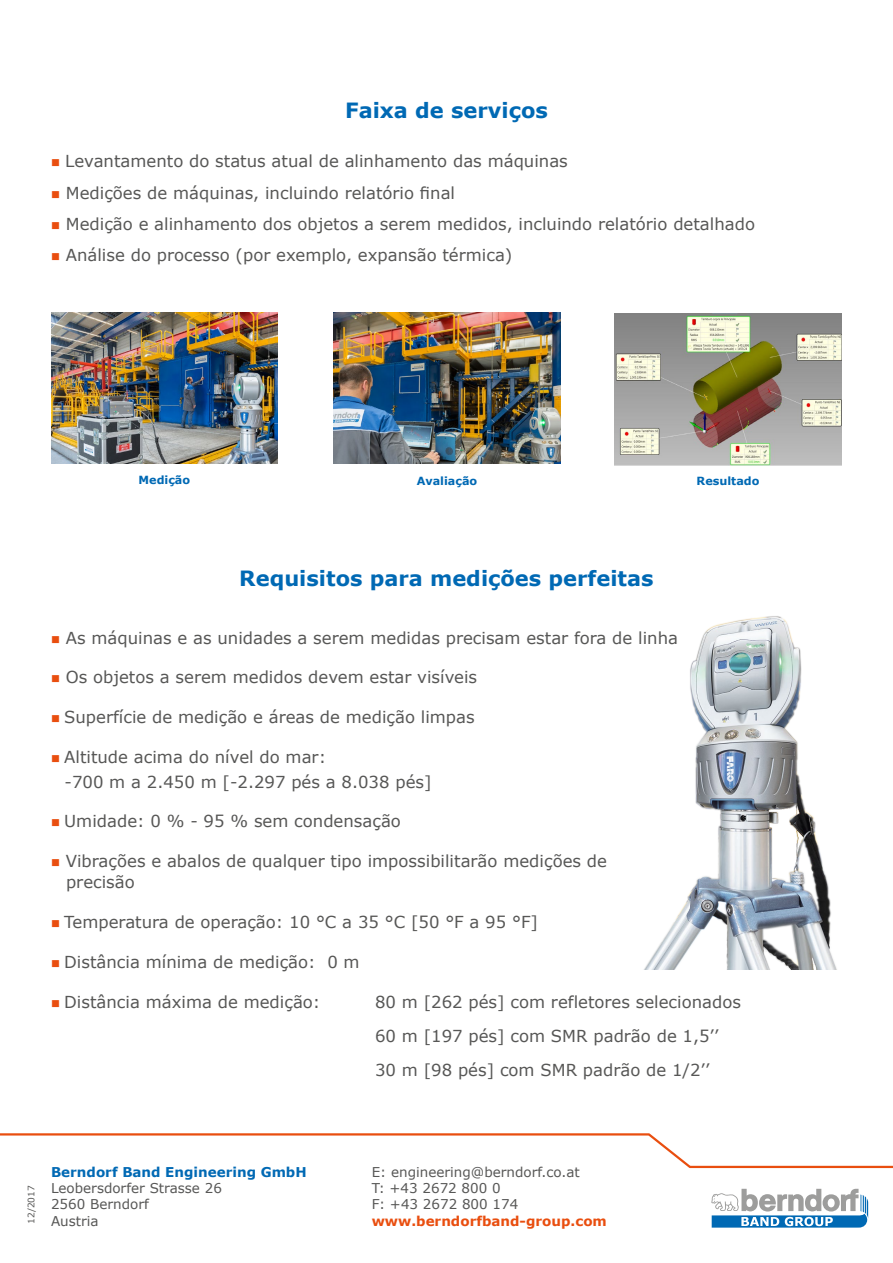
<style>
.page{position:relative;width:893px;height:1263px;background:#fff}
.page>*{position:absolute;margin:0;border:0;box-sizing:border-box;transform-origin:0 0}
.t1{font:700 21px "Verdana";color:#0069b4}
.t2{font:16.5px/34.3px "Verdana";color:#575756}
.t3{font:13.5px/16.2px "Verdana";color:#575756}
.t4{font:700 13.5px "Verdana";color:#0069b4}
.t5{font:700 13.5px "Verdana";color:#e94e0f}
.t6{font:700 11.25px "Verdana";color:#0069b4}
.t7{font:9px "Verdana";color:#575756}
.s1{color:#e94e0f}
</style>
<div class="page">
<svg style="left:0;top:1133px;width:893px;height:36px"></svg>
<svg style="left:711px;top:1189px;width:157px;height:38px"></svg>
<img style="left:51px;top:312px;width:227px;height:152px">
<img style="left:334px;top:312px;width:227px;height:151px">
<img style="left:615px;top:313px;width:227px;height:152px">
<img style="left:644px;top:616px;width:193px;height:353px">
<p class="t1" style="left:345px;top:96px;width:204px">Faixa de serviços</p>
<p class="t2" style="left:51px;top:144px;width:518px"><span class="s1">■</span> Levantamento do status atual de alinhamento das máquinas</p>
<p class="t2" style="left:51px;top:175px;width:406px"><span class="s1">■</span> Medições de máquinas, incluindo relatório final</p>
<p class="t2" style="left:51px;top:207px;width:705px"><span class="s1">■</span> Medição e alinhamento dos objetos a serem medidos, incluindo relatório detalhado</p>
<p class="t2" style="left:51px;top:238px;width:463px"><span class="s1">■</span> Análise do processo (por exemplo, expansão térmica)</p>
<p class="t6" style="left:139px;top:472px;width:53px">Medição</p>
<p class="t6" style="left:417px;top:472px;width:62px">Avaliação</p>
<p class="t6" style="left:697px;top:473px;width:64px">Resultado</p>
<p class="t1" style="left:239px;top:563px;width:416px">Requisitos para medições perfeitas</p>
<p class="t2" style="left:51px;top:620px;width:628px"><span class="s1">■</span> As máquinas e as unidades a serem medidas precisam estar fora de linha</p>
<p class="t2" style="left:51px;top:660px;width:428px"><span class="s1">■</span> Os objetos a serem medidos devem estar visíveis</p>
<p class="t2" style="left:51px;top:700px;width:425px"><span class="s1">■</span> Superfície de medição e áreas de medição limpas</p>
<p class="t2" style="left:65px;top:744px;width:369px;line-height:24.8px;text-indent:-14px"><span class="s1">■</span> Altitude acima do nível do mar:<br>-700 m a 2.450 m [-2.297 pés a 8.038 pés]</p>
<p class="t2" style="left:51px;top:804px;width:351px"><span class="s1">■</span> Umidade: 0 % - 95 % sem condensação</p>
<p class="t2" style="left:66px;top:850px;width:542px;line-height:21px;text-indent:-15px"><span class="s1">■</span> Vibrações e abalos de qualquer tipo impossibilitarão medições de precisão</p>
<p class="t2" style="left:51px;top:905px;width:488px"><span class="s1">■</span> Temperatura de operação: 10 °C a 35 °C [50 °F a 95 °F]</p>
<p class="t2" style="left:51px;top:944px;width:310px"><span class="s1">■</span> Distância mínima de medição: 0 m</p>
<p class="t2" style="left:51px;top:984px;width:271px"><span class="s1">■</span> Distância máxima de medição:</p>
<p class="t2" style="left:375px;top:984px;width:367px">80 m [262 pés] com refletores selecionados<br>60 m [197 pés] com SMR padrão de 1,5’’<br>30 m [98 pés] com SMR padrão de 1/2’’</p>
<p class="t7" style="left:25px;top:1224px;width:40px;rotate:-90deg">12/2017</p>
<p class="t4" style="left:51px;top:1162px;width:257px">Berndorf Band Engineering GmbH</p>
<p class="t3" style="left:51px;top:1180px;width:172px">Leobersdorfer Strasse 26<br>2560 Berndorf<br>Austria</p>
<p class="t3" style="left:372px;top:1164px;width:210px">E: engineering@berndorf.co.at<br>T: +43 2672 800 0<br>F: +43 2672 800 174</p>
<p class="t5" style="left:372px;top:1211px;width:237px">www.berndorfband-group.com</p>
</div>
